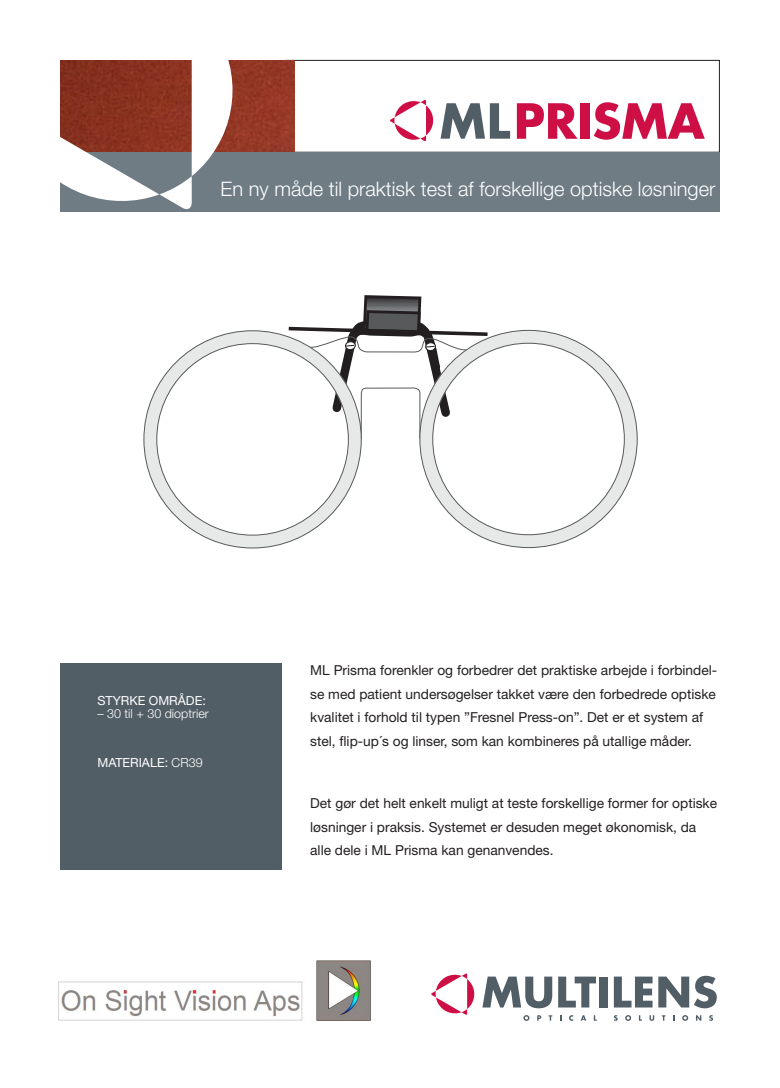
<style>
.page{position:relative;width:780px;height:1088px;background:#fff}
.page>*{position:absolute;margin:0;border:0;box-sizing:border-box;transform-origin:0 0}
.t1{font:300 20px "Helvetica Neue LT Std";color:#fff}
.t2{font:13.75px/23.8px "Helvetica Neue LT Std";color:#231f20}
.t3{font:12.5px "Helvetica Neue LT Std";color:#fff}
.t4{font:300 12.5px "Helvetica Neue LT Std";color:#fff}
.s1{font-weight:300}
</style>
<div class="page">
<div style="left:285px;top:60px;width:434px;height:92px;border:1px solid #231f20"></div>
<img style="left:232px;top:60px;width:62px;height:92px">
<div style="left:60px;top:152px;width:659px;height:60px;background:#6f7c84"></div>
<svg style="left:60px;top:60px;width:172px;height:149px"></svg>
<div style="left:60px;top:663px;width:222px;height:206px;background:#525e66"></div>
<svg style="left:482px;top:976px;width:70px;height:32px"></svg>
<svg style="left:558px;top:976px;width:38px;height:31px"></svg>
<div style="left:599px;top:976px;width:8px;height:31px;background:#525e66"></div>
<svg style="left:613px;top:976px;width:39px;height:31px"></svg>
<svg style="left:658px;top:976px;width:58px;height:32px"></svg>
<svg style="left:523px;top:1015px;width:6px;height:6px"></svg>
<svg style="left:537px;top:1015px;width:4px;height:6px"></svg>
<svg style="left:548px;top:1015px;width:4px;height:6px"></svg>
<svg style="left:569px;top:1015px;width:4px;height:6px"></svg>
<svg style="left:580px;top:1015px;width:6px;height:6px"></svg>
<svg style="left:593px;top:1015px;width:4px;height:6px"></svg>
<svg style="left:613px;top:1015px;width:4px;height:6px"></svg>
<svg style="left:625px;top:1015px;width:6px;height:6px"></svg>
<svg style="left:639px;top:1015px;width:3px;height:6px"></svg>
<svg style="left:649px;top:1015px;width:5px;height:6px"></svg>
<svg style="left:661px;top:1015px;width:4px;height:6px"></svg>
<svg style="left:682px;top:1015px;width:6px;height:6px"></svg>
<svg style="left:696px;top:1015px;width:5px;height:6px"></svg>
<svg style="left:709px;top:1015px;width:4px;height:6px"></svg>
<svg style="left:431px;top:973px;width:44px;height:42px"></svg>
<svg style="left:288px;top:295px;width:141px;height:145px"></svg>
<svg style="left:419px;top:330px;width:218px;height:218px"></svg>
<svg style="left:143px;top:330px;width:218px;height:218px"></svg>
<svg style="left:390px;top:100px;width:120px;height:41px"></svg>
<svg style="left:517px;top:103px;width:60px;height:36px"></svg>
<div style="left:580px;top:103px;width:9px;height:36px;background:#ce0f46"></div>
<svg style="left:593px;top:102px;width:111px;height:38px"></svg>
<img style="left:58px;top:960px;width:313px;height:61px">
<p class="t1" style="left:221px;top:177px;width:496px">En ny måde til praktisk test af forskellige optiske løsninger</p>
<p class="t3" style="left:97px;top:693px;width:110px">STYRKE OMRÅDE:</p>
<p class="t4" style="left:97px;top:706px;width:113px">– 30 til + 30 dioptrier</p>
<p class="t3" style="left:97px;top:755px;width:107px">MATERIALE: <span class="s1">CR39</span></p>
<p class="t2" style="left:310px;top:658px;width:408px">ML Prisma forenkler og forbedrer det praktiske arbejde i forbindel&shy;se med patient undersøgelser takket være den forbedrede optiske kvalitet i forhold til typen ”Fresnel Press-on”. Det er et system af stel, flip-up´s og linser, som kan kombineres på utallige måder.</p>
<p class="t2" style="left:310px;top:791px;width:408px">Det gør det helt enkelt muligt at teste forskellige former for optiske løsninger i praksis. Systemet er desuden meget økonomisk, da alle dele i ML Prisma kan genanvendes.</p>
</div>
